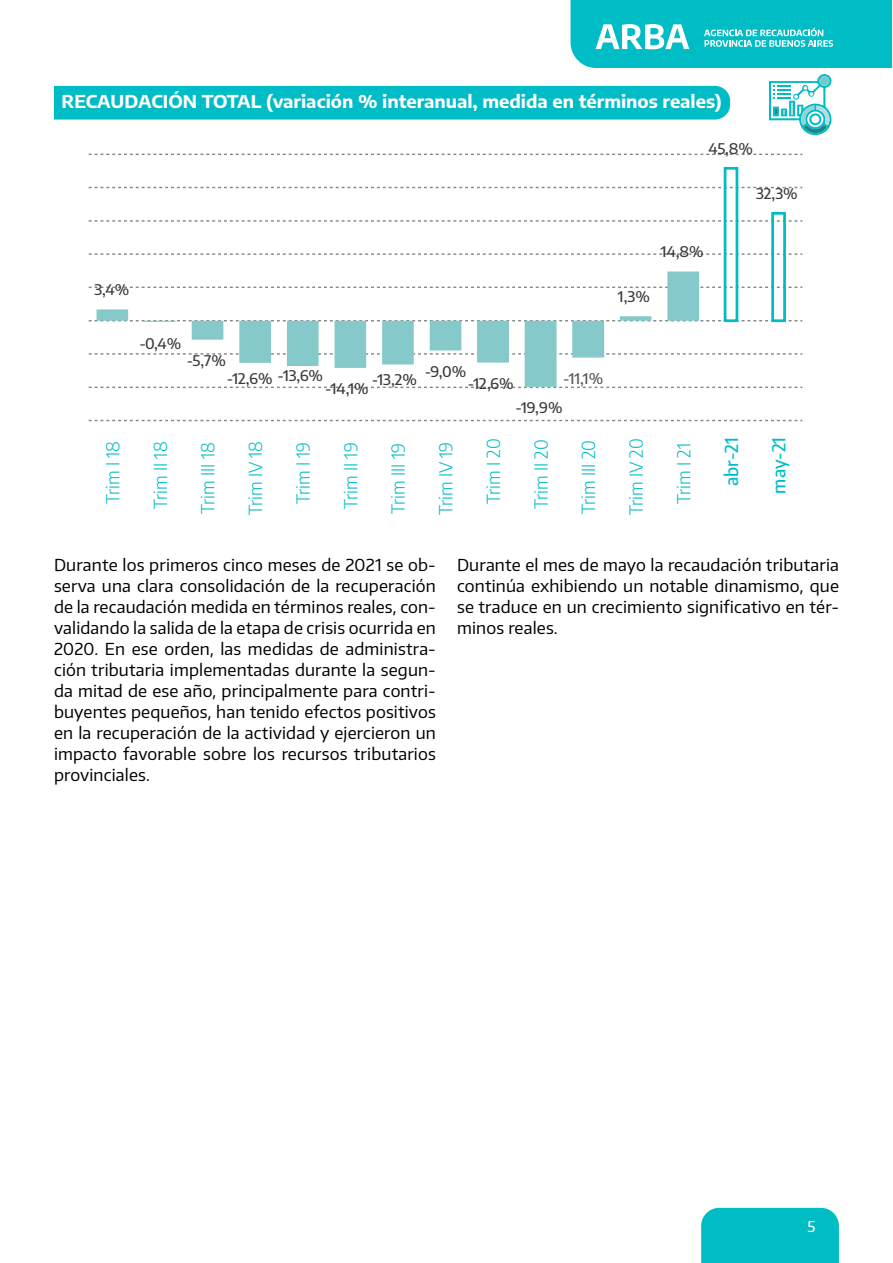
<style>
.page{position:relative;width:893px;height:1263px;background:#fff}
.page>*{position:absolute;margin:0;border:0;box-sizing:border-box;transform-origin:0 0}
.t1{font:300 18px "Encode Sans";color:#00bcc6}
.t2{font:500 18px "Encode Sans";color:#00bcc6}
.t3{font:700 17.4px "Encode Sans";color:#fff;scale:1.07 1}
.t4{font:16.5px/21px "Encode Sans";letter-spacing:.01em;color:#000;text-align:justify}
.t5{font:500 15px "Encode Sans";color:#fff}
.t6{font:500 14.7px "Encode Sans";color:#383b3d}
.t7{font:500 14.7px "Encode Sans";color:#555859}
</style>
<div class="page">
<div style="left:701px;top:1208px;width:138px;height:55px;background:#00bcc5"></div>
<svg style="left:571px;top:0;width:321px;height:68px;background:#19c2ca"></svg>
<div style="left:54px;top:86px;width:676px;height:34px;background:#00bcc6"></div>
<svg style="left:769px;top:74px;width:63px;height:62px"></svg>
<svg style="left:89px;top:320px;width:713px;height:1px"></svg>
<svg style="left:89px;top:420px;width:713px;height:1px"></svg>
<svg style="left:89px;top:387px;width:713px;height:1px"></svg>
<svg style="left:89px;top:353px;width:713px;height:2px"></svg>
<svg style="left:89px;top:287px;width:713px;height:1px"></svg>
<svg style="left:89px;top:253px;width:713px;height:2px"></svg>
<svg style="left:89px;top:220px;width:713px;height:2px"></svg>
<svg style="left:89px;top:187px;width:713px;height:1px"></svg>
<svg style="left:89px;top:154px;width:713px;height:1px"></svg>
<svg style="left:97px;top:271px;width:602px;height:116px"></svg>
<div style="left:724px;top:167px;width:14px;height:155px;border:3px solid #00bcc6"></div>
<div style="left:771px;top:212px;width:15px;height:110px;border:3px solid #00bcc6"></div>
<p class="t3" style="left:62px;top:89px;width:618px">RECAUDACIÓN TOTAL (variación % interanual, medida en términos reales)</p>
<p class="t6" style="left:708px;top:138px;width:46px">45,8%</p>
<p class="t6" style="left:95px;top:279px;width:36px">3,4%</p>
<p class="t6" style="left:139px;top:333px;width:43px">-0,4%</p>
<p class="t6" style="left:187px;top:350px;width:40px">-5,7%</p>
<p class="t6" style="left:227px;top:366px;width:98px">-12,6% -13,6%</p>
<p class="t6" style="left:372px;top:369px;width:47px">-13,2%</p>
<p class="t6" style="left:325px;top:379px;width:45px">-14,1%</p>
<p class="t6" style="left:425px;top:361px;width:43px">-9,0%</p>
<p class="t6" style="left:468px;top:373px;width:47px">-12,6%</p>
<p class="t7" style="left:563px;top:368px;width:42px">-11,1%</p>
<p class="t6" style="left:515px;top:398px;width:49px">-19,9%</p>
<p class="t6" style="left:661px;top:241px;width:44px">14,8%</p>
<p class="t6" style="left:618px;top:286px;width:34px">1,3%</p>
<p class="t6" style="left:756px;top:183px;width:43px">32,3%</p>
<p class="t1" style="left:100px;top:504px;width:65px;rotate:-90deg">Trim I 18</p>
<p class="t1" style="left:148px;top:509px;width:69px;rotate:-90deg">Trim II 18</p>
<p class="t1" style="left:195px;top:514px;width:73px;rotate:-90deg">Trim III 18</p>
<p class="t1" style="left:243px;top:515px;width:76px;rotate:-90deg">Trim IV 18</p>
<p class="t1" style="left:291px;top:504px;width:64px;rotate:-90deg">Trim I 19</p>
<p class="t1" style="left:338px;top:509px;width:68px;rotate:-90deg">Trim II 19</p>
<p class="t1" style="left:386px;top:514px;width:72px;rotate:-90deg">Trim III 19</p>
<p class="t1" style="left:433px;top:515px;width:75px;rotate:-90deg">Trim IV 19</p>
<p class="t1" style="left:481px;top:504px;width:67px;rotate:-90deg">Trim I 20</p>
<p class="t1" style="left:528px;top:509px;width:71px;rotate:-90deg">Trim II 20</p>
<p class="t1" style="left:576px;top:514px;width:75px;rotate:-90deg">Trim III 20</p>
<p class="t1" style="left:624px;top:515px;width:78px;rotate:-90deg">Trim IV 20</p>
<p class="t1" style="left:671px;top:504px;width:62px;rotate:-90deg">Trim I 21</p>
<p class="t2" style="left:719px;top:486px;width:50px;rotate:-90deg">abr-21</p>
<p class="t2" style="left:766px;top:493px;width:58px;rotate:-90deg">may-21</p>
<p class="t4" style="left:54px;top:554px;width:383px">Durante los primeros cinco meses de 2021 se ob&shy;serva una clara consolidación de la recuperación de la recaudación medida en términos reales, con&shy;validando la salida de la etapa de crisis ocurrida en 2020. En ese orden, las medidas de administra&shy;ción tributaria implementadas durante la segun&shy;da mitad de ese año, principalmente para contri&shy;buyentes pequeños, han tenido efectos positivos en la recuperación de la actividad y ejercieron un impacto favorable sobre los recursos tributarios provinciales.</p>
<p class="t4" style="left:457px;top:554px;width:383px">Durante el mes de mayo la recaudación tributaria continúa exhibiendo un notable dinamismo, que se traduce en un crecimiento significativo en tér&shy;minos reales.</p>
<p class="t5" style="left:807px;top:1216px;width:9px">5</p>
</div>
